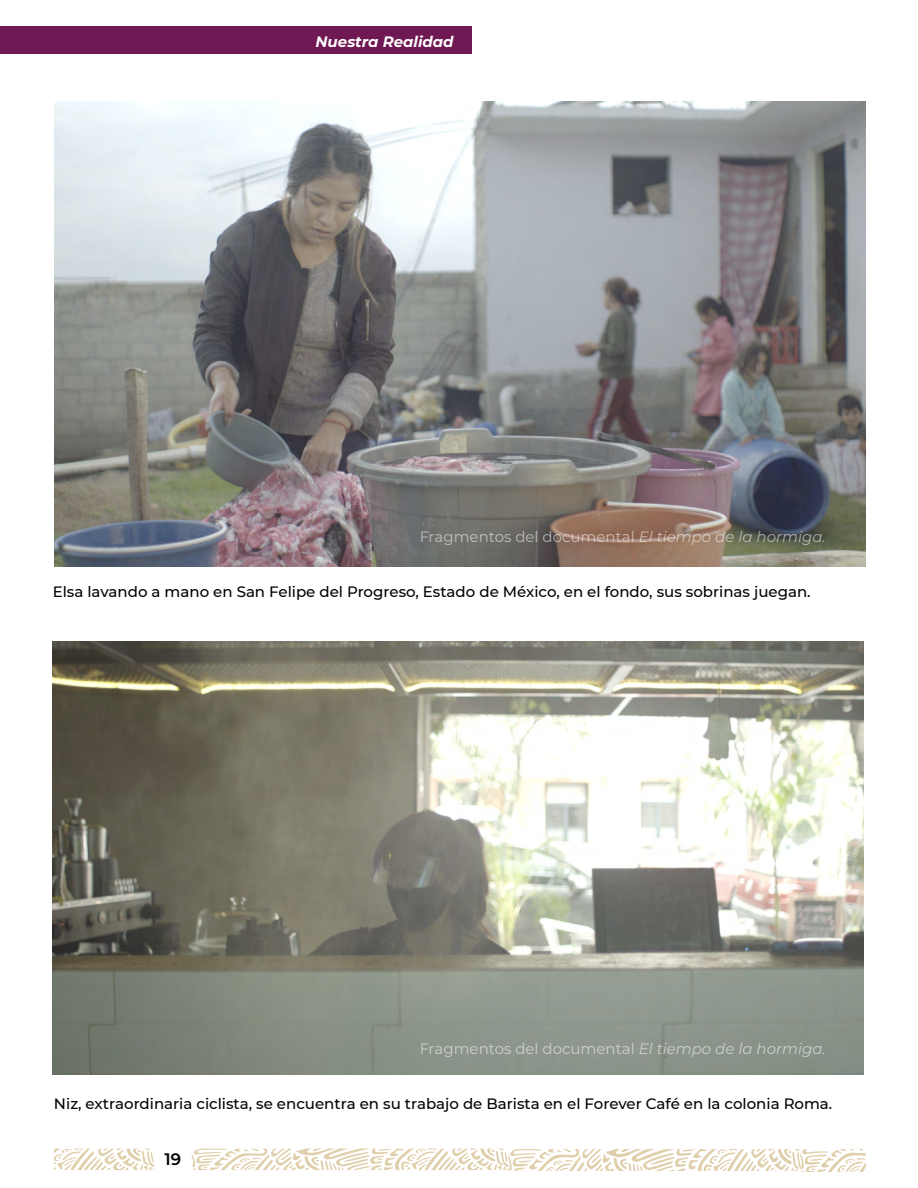
<style>
.page{position:relative;width:918px;height:1188px;background:#fff}
.page>*{position:absolute;margin:0;border:0;box-sizing:border-box;transform-origin:0 0}
.t1{font:600 16.5px "Montserrat";color:#000}
.t2{font:500 15px "Montserrat";color:#020203}
.t3{font:15px "Montserrat";color:#fff}
.t4{font:italic 700 15px "Montserrat";color:#fff}
.s1{font-style:italic}
</style>
<div class="page">
<div style="left:0;top:27px;width:472px;height:27px;background:#6f1853"></div>
<img style="left:54px;top:102px;width:811px;height:465px">
<img style="left:53px;top:641px;width:811px;height:433px">
<svg style="left:54px;top:1149px;width:100px;height:21px"></svg>
<svg style="left:192px;top:1149px;width:673px;height:22px"></svg>
<p class="t4" style="left:316px;top:31px;width:140px">Nuestra Realidad</p>
<p class="t3" style="left:419px;top:526px;width:408px">Fragmentos del documental <span class="s1">El tiempo de la hormiga.</span></p>
<p class="t2" style="left:53px;top:581px;width:759px">Elsa lavando a mano en San Felipe del Progreso, Estado de México, en el fondo, sus sobrinas juegan.</p>
<p class="t3" style="left:419px;top:1038px;width:408px">Fragmentos del documental <span class="s1">El tiempo de la hormiga.</span></p>
<p class="t2" style="left:54px;top:1093px;width:780px">Niz, extraordinaria ciclista, se encuentra en su trabajo de Barista en el Forever Café en la colonia Roma.</p>
<p class="t1" style="left:164px;top:1147px;width:18px">19</p>
</div>
